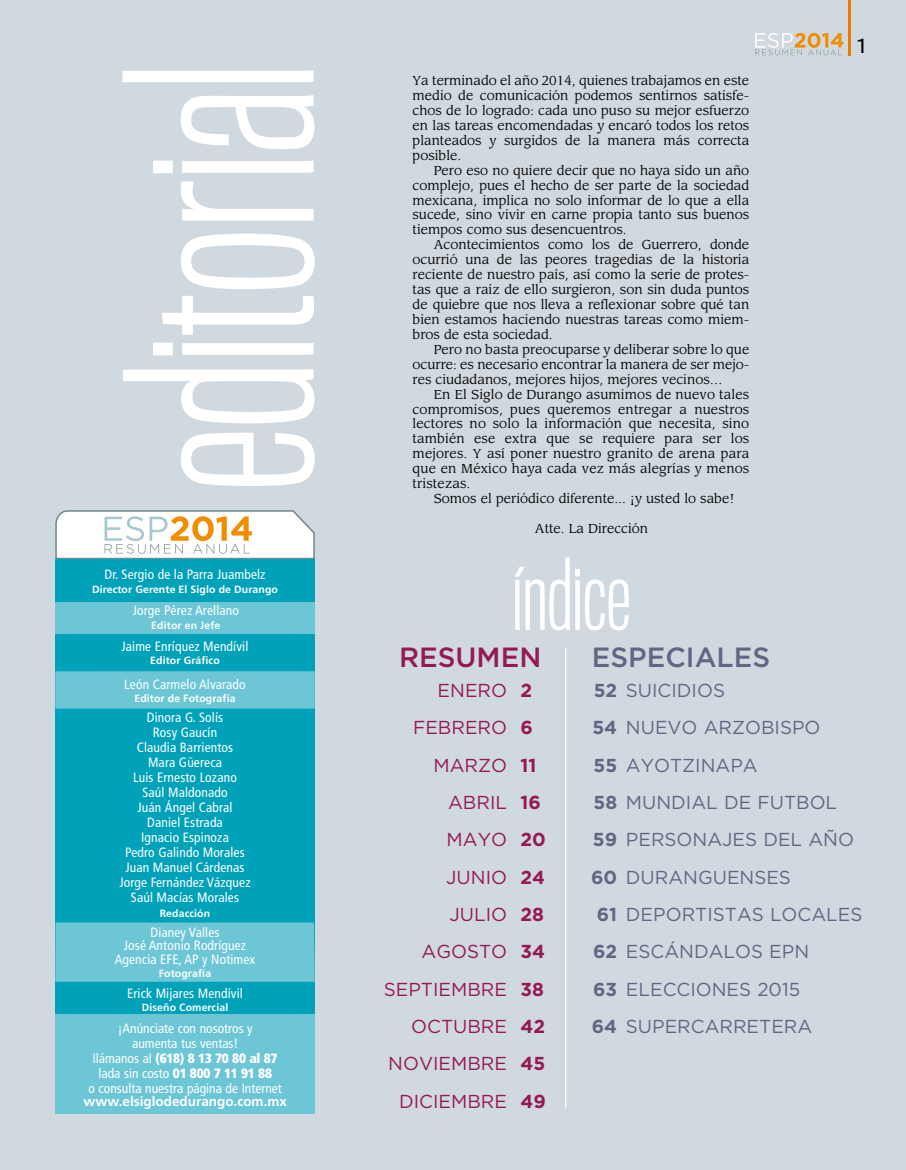
<style>
.page{position:relative;width:906px;height:1170px;background:#fff}
.page>*{position:absolute;margin:0;border:0;box-sizing:border-box;transform-origin:0 0}
.t1{font:300 90.75px "Titling Gothic FB Comp";color:#fff}
.t2{font:500 27.75px "Gotham";color:#606784}
.t3{font:500 27.75px "Gotham";color:#951953}
.t4{font:18.75px/37.3px "Gotham";color:#606784}
.t5{font:18.75px/37.3px "Gotham";color:#951953;text-align:right}
.t6{font:700 18.75px/37.3px "Gotham";color:#951953}
.t7{font:700 18.75px/37.3px "Gotham";color:#606784;text-align:center}
.t8{font:18px "Titling Gothic FB Normal";color:#000}
.t9{font:condensed 13.5px/15px "Frutiger";letter-spacing:.01em;color:#fff;text-align:center}
.t10{font:700 13.5px "Frutiger";color:#fff}
.t11{font:12.75px/14.9px "Leawood";color:#000;text-align:justify}
.t12{font:700 10.5px "Frutiger";letter-spacing:.01em;color:#fff}
.s1{font-weight:900}
</style>
<div class="page">
<div style="left:0;top:0;width:906px;height:1169px;background:#d0d9df"></div>
<div style="left:55px;top:559px;width:260px;height:454px;background:#00a2b9"></div>
<div style="left:55px;top:602px;width:260px;height:31px;background:#6cc6d5"></div>
<div style="left:55px;top:671px;width:260px;height:37px;background:#6cc6d5"></div>
<div style="left:55px;top:922px;width:260px;height:59px;background:#6cc6d5"></div>
<div style="left:55px;top:1014px;width:260px;height:99px;background:#6cc6d5"></div>
<svg style="left:755px;top:33px;width:88px;height:22px"></svg>
<svg style="left:122px;top:70px;width:193px;height:416px"></svg>
<hr style="left:848px;top:0;width:2px;height:55px;background:#ee7900">
<svg style="left:55px;top:510px;width:260px;height:49px;background:#ede9e0"></svg>
<hr style="left:565px;top:647px;width:1px;height:460px;background:#fff">
<p class="t9" style="left:104px;top:567px;width:162px">Dr. Sergio de la Parra Juambelz</p>
<p class="t12" style="left:92px;top:583px;width:187px">Director Gerente El Siglo de Durango</p>
<p class="t9" style="left:133px;top:603px;width:108px">Jorge Pérez Arellano</p>
<p class="t12" style="left:151px;top:619px;width:71px">Editor en Jefe</p>
<p class="t9" style="left:122px;top:638px;width:128px">Jaime Enríquez Mendívil</p>
<p class="t12" style="left:150px;top:654px;width:71px">Editor Gráfico</p>
<p class="t9" style="left:124px;top:676px;width:123px">León Carmelo Alvarado</p>
<p class="t12" style="left:134px;top:692px;width:103px">Editor de Fotografía</p>
<p class="t9" style="left:119px;top:710px;width:133px">Dinora G. Solís<br>Rosy Gaucín<br>Claudia Barrientos<br>Mara Güereca<br>Luis Ernesto Lozano<br>Saúl Maldonado<br>Juán Ángel Cabral<br>Daniel Estrada<br>Ignacio Espinoza<br>Pedro Galindo Morales<br>Juan Manuel Cárdenas<br>Jorge Fernández Vázquez<br>Saúl Macías Morales</p>
<p class="t12" style="left:160px;top:907px;width:52px">Redacción</p>
<p class="t9" style="left:115px;top:925px;width:142px;line-height:13.5px">Dianey Valles<br>José Antonio Rodríguez<br>Agencia EFE, AP y Notimex</p>
<p class="t12" style="left:159px;top:967px;width:54px">Fotografía</p>
<p class="t9" style="left:127px;top:985px;width:117px">Erick Mijares Mendívil</p>
<p class="t12" style="left:142px;top:1001px;width:88px">Diseño Comercial</p>
<p class="t9" style="left:89px;top:1020px;width:195px">¡Anúnciate con nosotros y<br>aumenta tus ventas!<br>llámanos al <span class="s1">(618) 8 13 70 80 al 87 </span>lada sin costo <span class="s1">01 800 7 11 91 88<br></span>o consulta nuestra página de Internet</p>
<p class="t10" style="left:84px;top:1093px;width:205px">www.elsiglodedurango.com.mx</p>
<p class="t11" style="left:412px;top:73px;width:338px">Ya terminado el año 2014, quienes trabajamos en este medio de comunicación podemos sentirnos satisfe&shy;chos de lo logrado: cada uno puso su mejor esfuerzo en las tareas encomendadas y encaró todos los retos planteados y surgidos de la manera más correcta posible.</p>
<p class="t11" style="left:412px;top:163px;width:338px;text-indent:21px">Pero eso no quiere decir que no haya sido un año complejo, pues el hecho de ser parte de la sociedad mexicana, implica no solo informar de lo que a ella sucede, sino vivir en carne propia tanto sus buenos tiempos como sus desencuentros.</p>
<p class="t11" style="left:412px;top:237px;width:338px;text-indent:21px">Acontecimientos como los de Guerrero, donde ocurrió una de las peores tragedias de la historia reciente de nuestro país, así como la serie de protes&shy;tas que a raíz de ello surgieron, son sin duda puntos de quiebre que nos lleva a reflexionar sobre qué tan bien estamos haciendo nuestras tareas como miem&shy;bros de esta sociedad.</p>
<p class="t11" style="left:412px;top:342px;width:338px;text-indent:21px">Pero no basta preocuparse y deliberar sobre lo que ocurre: es necesario encontrar la manera de ser mejo&shy;res ciudadanos, mejores hijos, mejores vecinos…</p>
<p class="t11" style="left:412px;top:387px;width:338px;text-indent:21px">En El Siglo de Durango asumimos de nuevo tales compromisos, pues queremos entregar a nuestros lectores no solo la información que necesita, sino también ese extra que se requiere para ser los mejores. Y así poner nuestro granito de arena para que en México haya cada vez más alegrías y menos tristezas.</p>
<p class="t11" style="left:434px;top:491px;width:302px">Somos el periódico diferente... ¡y usted lo sabe!</p>
<p class="t11" style="left:535px;top:521px;width:115px">Atte. La Dirección</p>
<h1 class="t1" style="left:512px;top:544px;width:120px">índice</h1>
<h3 class="t8" style="left:857px;top:35px;width:10px">1</h3>
<h2 class="t2" style="left:592px;top:639px;width:180px">ESPECIALES</h2>
<h3 class="t7" style="left:591px;top:671px;width:28px">52<br>54<br>55<br>58<br>59<br>60<br>61<br>62<br>63<br>64</h3>
<h2 class="t3" style="left:399px;top:639px;width:144px">RESUMEN</h2>
<h3 class="t6" style="left:520px;top:671px;width:27px">2<br>6<br>11<br>16<br>20<br>24<br>28<br>34<br>38<br>42<br>45<br>49</h3>
<h3 class="t4" style="left:626px;top:671px;width:238px">SUICIDIOS<br>NUEVO ARZOBISPO<br>AYOTZINAPA<br>MUNDIAL DE FUTBOL<br>PERSONAJES DEL AÑO<br>DURANGUENSES<br>DEPORTISTAS LOCALES<br>ESCÁNDALOS EPN<br>ELECCIONES 2015<br>SUPERCARRETERA</h3>
<h3 class="t5" style="left:384px;top:671px;width:125px">ENERO<br>FEBRERO<br>MARZO<br>ABRIL<br>MAYO<br>JUNIO<br>JULIO<br>AGOSTO<br>SEPTIEMBRE<br>OCTUBRE<br>NOVIEMBRE<br>DICIEMBRE</h3>
</div>
